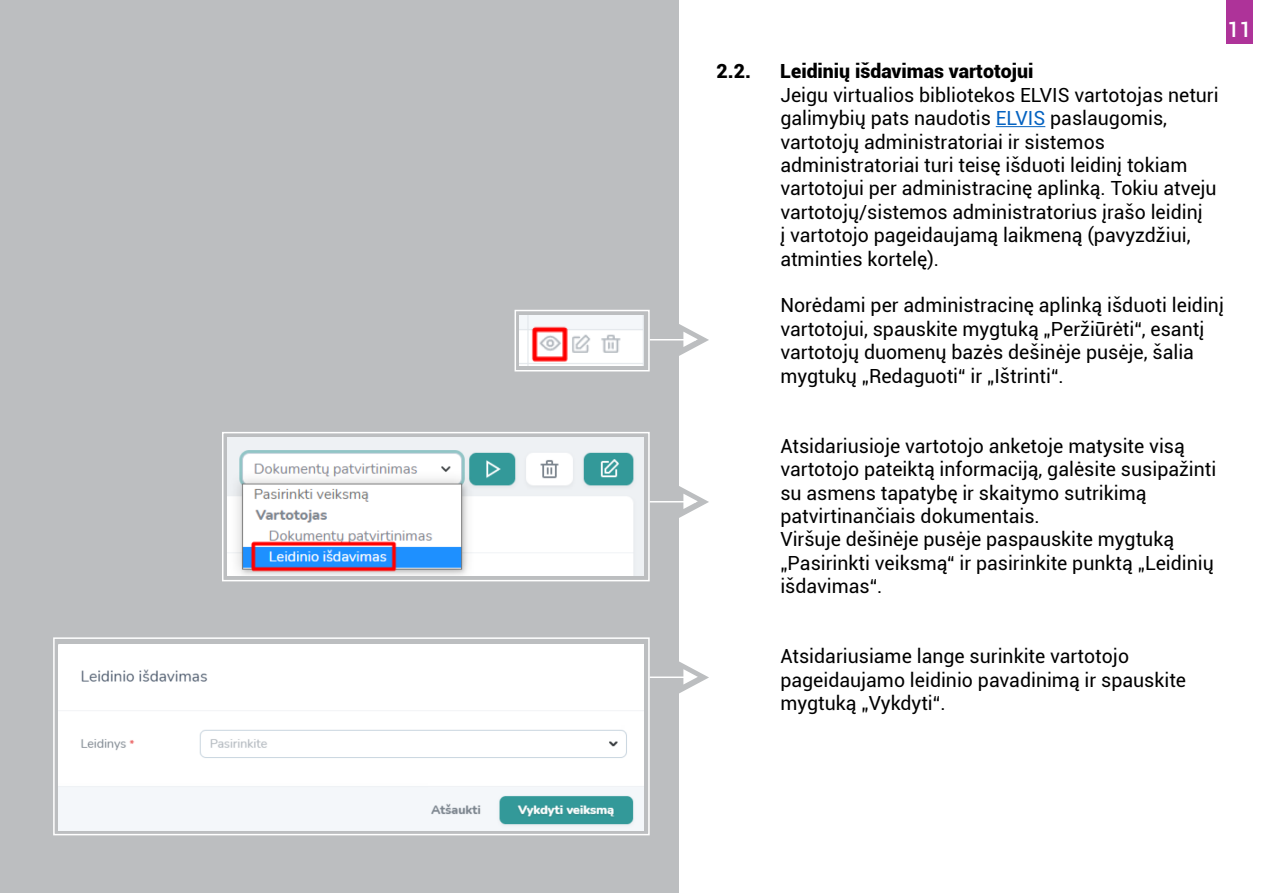
<style>
.page{position:relative;width:1263px;height:893px;background:#fff}
.page>*{position:absolute;margin:0;border:0;box-sizing:border-box;transform-origin:0 0}
.t1{font:500 21px "Roboto";color:#fff}
.t2{font:19.5px/23.4px "Roboto";color:#000}
.t3{font:900 19.5px "Roboto";color:#000}
.s1{color:#0563c1}
</style>
<div class="page">
<div style="left:0;top:0;width:678px;height:893px;background:#bcbec0"></div>
<div style="left:1226px;top:0;width:26px;height:44px;background:#ae3399"></div>
<hr style="left:996px;top:126px;width:49px;height:1px;background:#0563c1">
<svg style="left:677px;top:323px;width:32px;height:34px"></svg>
<hr style="left:650px;top:339px;width:46px;height:1px;background:#fff">
<div style="left:514px;top:310px;width:136px;height:61px;border:2px solid #fff"></div>
<img style="left:520px;top:315px;width:124px;height:51px">
<svg style="left:677px;top:485px;width:32px;height:34px"></svg>
<hr style="left:650px;top:501px;width:46px;height:1px;background:#fff">
<img style="left:228px;top:438px;width:416px;height:138px">
<div style="left:222px;top:432px;width:428px;height:149px;border:2px solid #fff"></div>
<img style="left:59px;top:644px;width:584px;height:186px">
<div style="left:53px;top:637px;width:597px;height:198px;border:2px solid #fff"></div>
<svg style="left:678px;top:660px;width:31px;height:34px"></svg>
<hr style="left:650px;top:676px;width:46px;height:2px;background:#fff">
<p class="t1" style="left:1227px;top:15px;width:25px">11</p>
<p class="t3" style="left:716px;top:58px;width:36px">2.2.</p>
<p class="t3" style="left:780px;top:58px;width:255px">Leidinių išdavimas vartotojui</p>
<p class="t2" style="left:780px;top:82px;width:440px">Jeigu virtualios bibliotekos ELVIS vartotojas neturi galimybių pats naudotis <span class="s1">ELVIS</span> paslaugomis, vartotojų administratoriai ir sistemos administratoriai turi teisę išduoti leidinį tokiam vartotojui per administracinę aplinką. Tokiu atveju vartotojų/sistemos administratorius įrašo leidinį<br>į vartotojo pageidaujamą laikmeną (pavyzdžiui, atminties kortelę).</p>
<p class="t2" style="left:780px;top:293px;width:445px">Norėdami per administracinę aplinką išduoti leidinį vartotojui, spauskite mygtuką „Peržiūrėti“, esantį vartotojų duomenų bazės dešinėje pusėje, šalia mygtukų „Redaguoti“ ir „Ištrinti“.</p>
<p class="t2" style="left:780px;top:433px;width:438px">Atsidariusioje vartotojo anketoje matysite visą vartotojo pateiktą informaciją, galėsite susipažinti su asmens tapatybę ir skaitymo sutrikimą patvirtinančiais dokumentais.<br>Viršuje dešinėje pusėje paspauskite mygtuką „Pasirinkti veiksmą“ ir pasirinkite punktą „Leidinių išdavimas“.</p>
<p class="t2" style="left:780px;top:644px;width:407px">Atsidariusiame lange surinkite vartotojo pageidaujamo leidinio pavadinimą ir spauskite mygtuką „Vykdyti“.</p>
</div>
